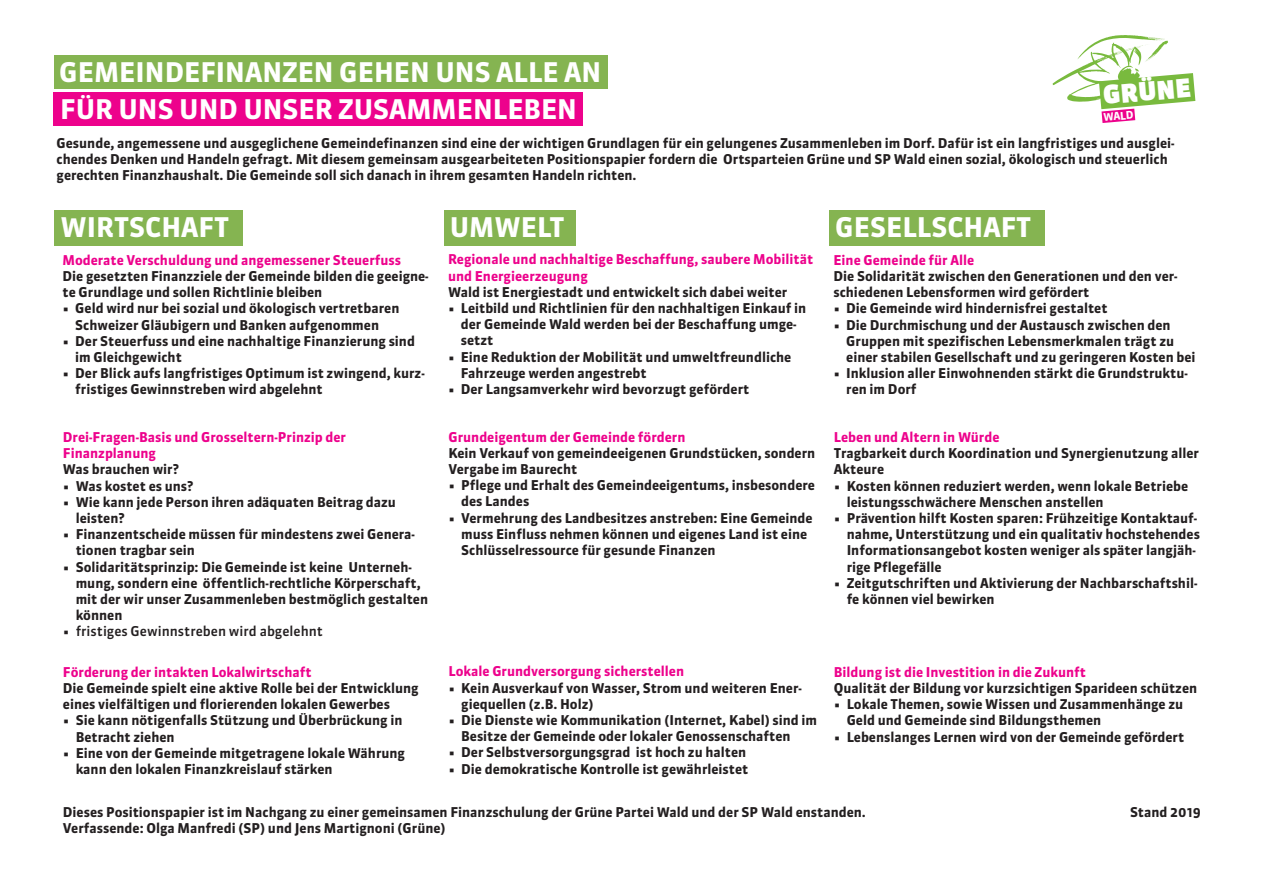
<style>
.page{position:relative;width:1263px;height:893px;background:#fff}
.page>*{position:absolute;margin:0;border:0;box-sizing:border-box;transform-origin:0 0}
.t1{font:700 27px/36.9px "Sanuk";color:#fff}
.t2{font:900 25.35px "Sanuk OT";color:#fff}
.t3{font:700 13.5px/16.2px "Sanuk";color:#231f20}
.t4{font:700 13.5px/16.2px "Sanuk";color:#ed028c}
.t5{font:500 13.5px "Sanuk";color:#231f20}
.t6{font:700 10.65px "Sanuk OT";color:#fff}
</style>
<div class="page">
<div style="left:55px;top:55px;width:553px;height:34px;background:#85b451"></div>
<div style="left:55px;top:210px;width:188px;height:35px;background:#85b451"></div>
<div style="left:444px;top:210px;width:132px;height:35px;background:#85b451"></div>
<div style="left:829px;top:210px;width:216px;height:35px;background:#85b451"></div>
<div style="left:53px;top:92px;width:530px;height:34px;background:#ed028c"></div>
<svg style="left:1052px;top:35px;width:143px;height:88px"></svg>
<h1 class="t1" style="left:59px;top:54px;width:544px">GEMEINDEFINANZEN GEHEN UNS ALLE AN<br>FÜR UNS UND UNSER ZUSAMMENLEBEN</h1>
<h2 class="t2" style="left:1102px;top:79px;width:89px;rotate:-5deg">GRÜNE</h2>
<p class="t6" style="left:1103px;top:111px;width:32px;rotate:-5deg">WALD</p>
<p class="t3" style="left:57px;top:135px;width:1119px">Gesunde, angemessene und ausgeglichene Gemeindefinanzen sind eine der wichtigen Grundlagen für ein gelungenes Zusammenleben im Dorf. Dafür ist ein langfristiges und ausglei&shy;chendes Denken und Handeln gefragt. Mit diesem gemeinsam ausgearbeiteten Positionspapier fordern die Ortsparteien Grüne und SP Wald einen sozial, ökologisch und steuerlich gerechten Finanzhaushalt. Die Gemeinde soll sich danach in ihrem gesamten Handeln richten.</p>
<h1 class="t1" style="left:61px;top:209px;width:170px">WIRTSCHAFT</h1>
<h1 class="t1" style="left:450px;top:209px;width:116px">UMWELT</h1>
<h1 class="t1" style="left:835px;top:209px;width:198px">GESELLSCHAFT</h1>
<p class="t4" style="left:63px;top:252px;width:340px">Moderate Verschuldung und angemessener Steuerfuss</p>
<p class="t3" style="left:63px;top:268px;width:368px">Die gesetzten Finanzziele der Gemeinde bilden die geeigne&shy;te Grundlage und sollen Richtlinie bleiben</p>
<p class="t3" style="left:63px;top:300px;width:338px;text-align:center">• Geld wird nur bei sozial und ökologisch vertretbaren<br>Schweizer Gläubigern und Banken aufgenommen</p>
<p class="t3" style="left:75px;top:333px;width:341px;text-indent:-13px">• Der Steuerfuss und eine nachhaltige Finanzierung sind im Gleichgewicht</p>
<p class="t3" style="left:75px;top:365px;width:351px;text-indent:-13px">• Der Blick aufs langfristiges Optimum ist zwingend, kurz&shy;fristiges Gewinnstreben wird abgelehnt</p>
<p class="t4" style="left:63px;top:429px;width:285px">Drei-Fragen-Basis und Grosseltern-Prinzip der<br>Finanzplanung</p>
<p class="t3" style="left:63px;top:461px;width:118px">Was brauchen wir?</p>
<p class="t3" style="left:63px;top:478px;width:132px">• Was kostet es uns?</p>
<p class="t3" style="left:76px;top:494px;width:322px;text-indent:-13px">• Wie kann jede Person ihren adäquaten Beitrag dazu leisten?</p>
<p class="t3" style="left:76px;top:526px;width:341px;text-indent:-13px">• Finanzentscheide müssen für mindestens zwei Genera&shy;tionen tragbar sein</p>
<p class="t3" style="left:76px;top:559px;width:354px;text-indent:-13px">• Solidaritätsprinzip: Die Gemeinde ist keine Unterneh&shy;mung, sondern eine öffentlich-rechtliche Körperschaft, mit der wir unser Zusammenleben bestmöglich gestalten können</p>
<p class="t5" style="left:63px;top:623px;width:262px">• fristiges Gewinnstreben wird abgelehnt</p>
<p class="t4" style="left:63px;top:664px;width:250px">Förderung der intakten Lokalwirtschaft</p>
<p class="t3" style="left:63px;top:680px;width:357px">Die Gemeinde spielt eine aktive Rolle bei der Entwicklung eines vielfältigen und florierenden lokalen Gewerbes</p>
<p class="t3" style="left:76px;top:712px;width:328px;text-indent:-13px">• Sie kann nötigenfalls Stützung und Überbrückung in<br>Betracht ziehen</p>
<p class="t3" style="left:76px;top:745px;width:331px;text-indent:-13px">• Eine von der Gemeinde mitgetragene lokale Währung kann den lokalen Finanzkreislauf stärken</p>
<p class="t4" style="left:448px;top:251px;width:367px">Regionale und nachhaltige Beschaffung, saubere Mobilität und Energieerzeugung</p>
<p class="t3" style="left:448px;top:284px;width:341px">Wald ist Energiestadt und entwickelt sich dabei weiter</p>
<p class="t3" style="left:461px;top:300px;width:347px;text-indent:-13px">• Leitbild und Richtlinien für den nachhaltigen Einkauf in der Gemeinde Wald werden bei der Beschaffung umge&shy;setzt</p>
<p class="t3" style="left:461px;top:349px;width:332px;text-indent:-13px">• Eine Reduktion der Mobilität und umweltfreundliche<br>Fahrzeuge werden angestrebt</p>
<p class="t3" style="left:448px;top:381px;width:303px">• Der Langsamverkehr wird bevorzugt gefördert</p>
<p class="t4" style="left:448px;top:429px;width:239px">Grundeigentum der Gemeinde fördern</p>
<p class="t3" style="left:448px;top:445px;width:368px">Kein Verkauf von gemeindeeigenen Grundstücken, sondern<br>Vergabe im Baurecht</p>
<p class="t3" style="left:461px;top:477px;width:355px;text-indent:-13px">• Pflege und Erhalt des Gemeindeeigentums, insbesondere des Landes</p>
<p class="t3" style="left:461px;top:510px;width:353px;text-indent:-13px">• Vermehrung des Landbesitzes anstreben: Eine Gemeinde muss Einfluss nehmen können und eigenes Land ist eine<br>Schlüsselressource für gesunde Finanzen</p>
<p class="t4" style="left:833px;top:252px;width:142px">Eine Gemeinde für Alle</p>
<p class="t3" style="left:833px;top:268px;width:346px">Die Solidarität zwischen den Generationen und den ver&shy;schiedenen Lebensformen wird gefördert</p>
<p class="t3" style="left:833px;top:300px;width:276px">• Die Gemeinde wird hindernisfrei gestaltet</p>
<p class="t3" style="left:846px;top:317px;width:351px;text-indent:-13px">• Die Durchmischung und der Austausch zwischen den<br>Gruppen mit spezifischen Lebensmerkmalen trägt zu einer stabilen Gesellschaft und zu geringeren Kosten bei</p>
<p class="t3" style="left:846px;top:365px;width:343px;text-indent:-13px">• Inklusion aller Einwohnenden stärkt die Grundstruktu&shy;ren im Dorf</p>
<p class="t4" style="left:834px;top:429px;width:167px">Leben und Altern in Würde</p>
<p class="t3" style="left:834px;top:445px;width:367px">Tragbarkeit durch Koordination und Synergienutzung aller<br>Akteure</p>
<p class="t3" style="left:847px;top:478px;width:343px;text-indent:-13px">• Kosten können reduziert werden, wenn lokale Betriebe leistungsschwächere Menschen anstellen</p>
<p class="t3" style="left:847px;top:510px;width:355px;text-indent:-13px">• Prävention hilft Kosten sparen: Frühzeitige Kontaktauf&shy;nahme, Unterstützung und ein qualitativ hochstehendes Informationsangebot kosten weniger als später langjäh&shy;rige Pflegefälle</p>
<p class="t3" style="left:847px;top:575px;width:352px;text-indent:-13px">• Zeitgutschriften und Aktivierung der Nachbarschaftshil&shy;fe können viel bewirken</p>
<p class="t4" style="left:448px;top:663px;width:237px">Lokale Grundversorgung sicherstellen</p>
<p class="t3" style="left:461px;top:680px;width:342px;text-indent:-13px">• Kein Ausverkauf von Wasser, Strom und weiteren Ener&shy;giequellen (z.B. Holz)</p>
<p class="t3" style="left:461px;top:712px;width:357px;text-indent:-13px">• Die Dienste wie Kommunikation (Internet, Kabel) sind im<br>Besitze der Gemeinde oder lokaler Genossenschaften</p>
<p class="t3" style="left:448px;top:744px;width:299px">• Der Selbstversorgungsgrad ist hoch zu halten</p>
<p class="t3" style="left:448px;top:761px;width:301px">• Die demokratische Kontrolle ist gewährleistet</p>
<p class="t4" style="left:834px;top:664px;width:254px">Bildung ist die Investition in die Zukunft</p>
<p class="t3" style="left:834px;top:680px;width:365px">Qualität der Bildung vor kurzsichtigen Sparideen schützen</p>
<p class="t3" style="left:847px;top:696px;width:338px;text-indent:-13px">• Lokale Themen, sowie Wissen und Zusammenhänge zu<br>Geld und Gemeinde sind Bildungsthemen</p>
<p class="t3" style="left:834px;top:729px;width:352px">• Lebenslanges Lernen wird von der Gemeinde gefördert</p>
<p class="t3" style="left:63px;top:803px;width:804px">Dieses Positionspapier ist im Nachgang zu einer gemeinsamen Finanzschulung der Grüne Partei Wald und der SP Wald enstanden.</p>
<p class="t3" style="left:1130px;top:803px;width:72px">Stand 2019</p>
<p class="t3" style="left:63px;top:820px;width:384px">Verfassende: Olga Manfredi (SP) und Jens Martignoni (Grüne)</p>
</div>
